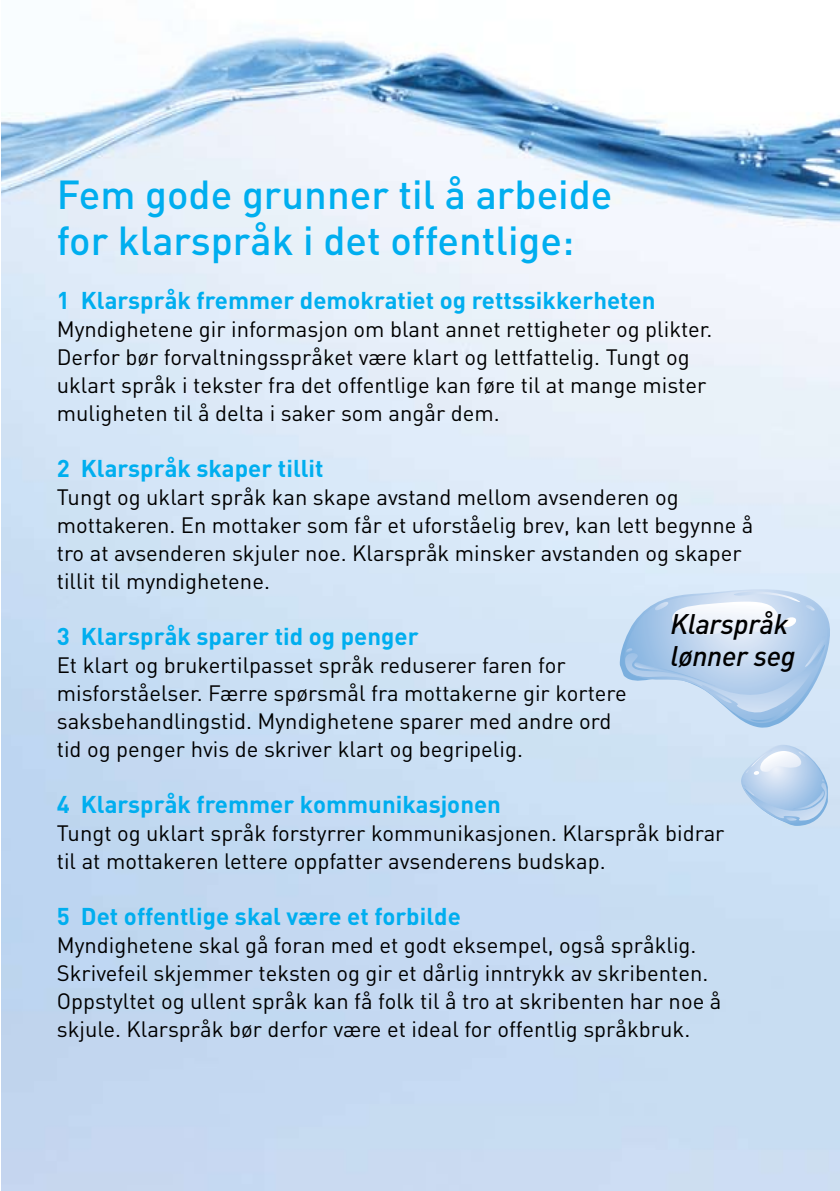
<style>
.page{position:relative;width:840px;height:1191px;background:#fff}
.page>*{position:absolute;margin:0;border:0;box-sizing:border-box;transform-origin:0 0}
.t1{font:500 40px/46px "DIN";color:#00aeef}
.t2{font:italic 500 28px/32px "DIN";letter-spacing:-.01em;color:#000}
.t3{font:700 24px "DIN";color:#00aeef}
.t4{font:22px/28px "DIN";color:#000}
</style>
<div class="page">
<img style="left:2px;top:26px;width:837px;height:1165px">
<svg style="left:739px;top:744px;width:88px;height:84px;background:#c1d7ef"></svg>
<svg style="left:612px;top:589px;width:223px;height:139px;background:#c4d9f0"></svg>
<h1 class="t1" style="left:57px;top:170px;width:557px">Fem gode grunner til å arbeide for klarspråk i det offentlige:</h1>
<p class="t3" style="left:57px;top:285px;width:600px">1 Klarspråk fremmer demokratiet og rettssikkerheten</p>
<p class="t4" style="left:57px;top:315px;width:657px">Myndighetene gir informasjon om blant annet rettigheter og plikter.<br>Derfor bør forvaltningsspråket være klart og lettfattelig. Tungt og uklart språk i tekster fra det offentlige kan føre til at mange mister muligheten til å delta i saker som angår dem.</p>
<p class="t3" style="left:57px;top:453px;width:268px">2 Klarspråk skaper tillit</p>
<p class="t4" style="left:57px;top:483px;width:697px">Tungt og uklart språk kan skape avstand mellom avsenderen og mottakeren. En mottaker som får et uforståelig brev, kan lett begynne å tro at avsenderen skjuler noe. Klarspråk minsker avstanden og skaper tillit til myndighetene.</p>
<p class="t3" style="left:57px;top:621px;width:363px">3 Klarspråk sparer tid og penger</p>
<p class="t4" style="left:57px;top:651px;width:571px">Et klart og brukertilpasset språk reduserer faren for misforståelser. Færre spørsmål fra mottakerne gir kortere saksbehandlingstid. Myndighetene sparer med andre ord tid og penger hvis de skriver klart og begripelig.</p>
<p class="t3" style="left:57px;top:789px;width:445px">4 Klarspråk fremmer kommunikasjonen</p>
<p class="t4" style="left:57px;top:819px;width:669px">Tungt og uklart språk forstyrrer kommunikasjonen. Klarspråk bidrar til at mottakeren lettere oppfatter avsenderens budskap.</p>
<p class="t3" style="left:57px;top:901px;width:405px">5 Det offentlige skal være et forbilde</p>
<p class="t4" style="left:57px;top:931px;width:665px">Myndighetene skal gå foran med et godt eksempel, også språklig.<br>Skrivefeil skjemmer teksten og gir et dårlig inntrykk av skribenten.<br>Oppstyltet og ullent språk kan få folk til å tro at skribenten har noe å skjule. Klarspråk bør derfor være et ideal for offentlig språkbruk.</p>
<p class="t2" style="left:670px;top:607px;width:127px">Klarspråk lønner seg</p>
</div>
